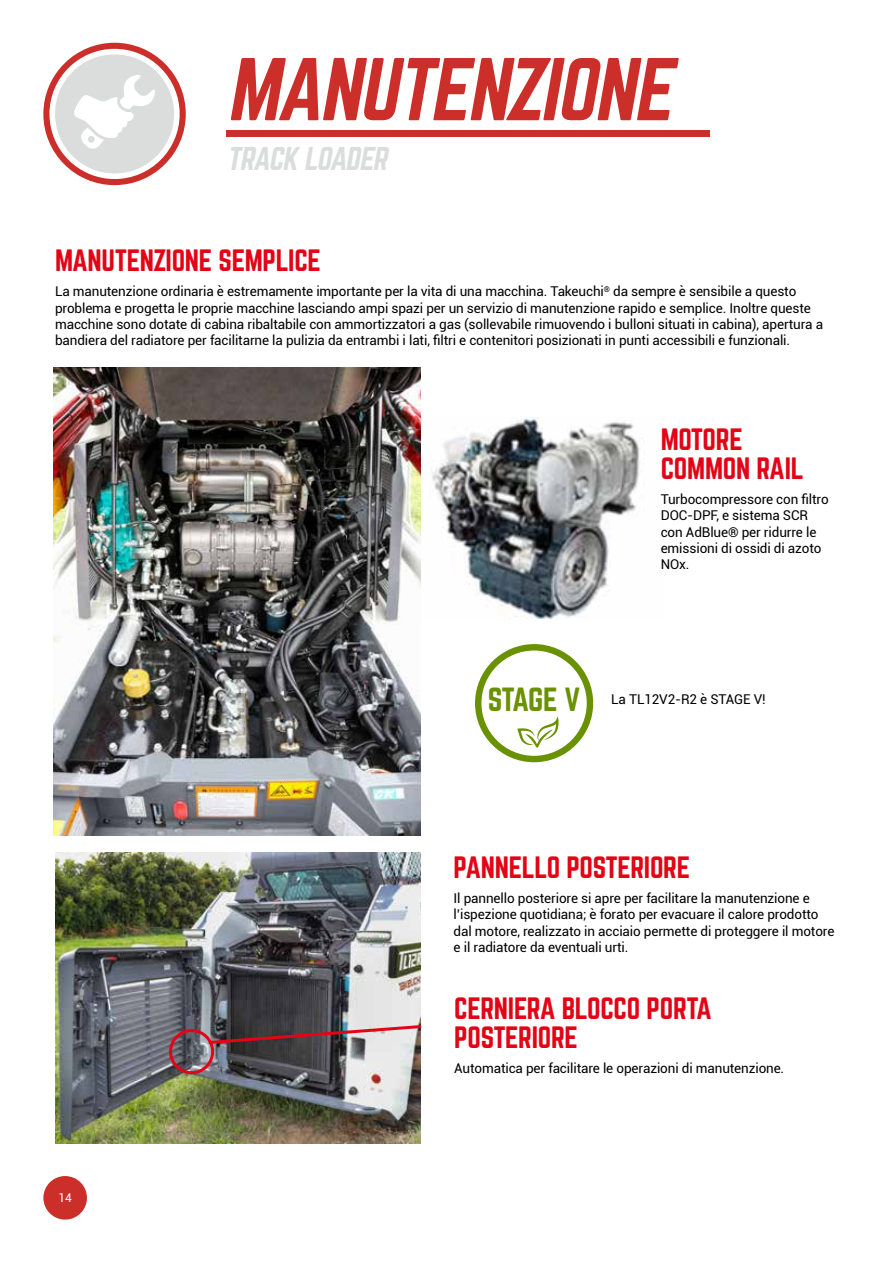
<style>
.page{position:relative;width:893px;height:1263px;background:#fff}
.page>*{position:absolute;margin:0;border:0;box-sizing:border-box;transform-origin:0 0}
.t1{font:italic 77.85px "Norwester";color:#cc2f29}
.t2{font:italic 28.8px "Norwester";color:#dbdcdc}
.t3{font:27px/28.5px "Norwester";letter-spacing:-.01em;color:#e30516}
.t4{font:13.5px/16.2px "Roboto";letter-spacing:-.01em;color:#000}
.t5{font:12px "Roboto";color:#fff}
.s1{font-family:"Norwester";font-size:29.25px;color:#699100}
</style>
<div class="page">
<img style="left:420px;top:418px;width:223px;height:201px">
<div style="left:227px;top:130px;width:483px;height:7px;background:#cc2f29"></div>
<div style="left:43px;top:43px;width:143px;height:142px;background:#cc2f29;border-radius:50%"></div>
<div style="left:49px;top:49px;width:131px;height:130px;background:#fff;border-radius:50%"></div>
<div style="left:55px;top:54px;width:119px;height:119px;background:#dbdcdc;border-radius:50%"></div>
<svg style="left:74px;top:75px;width:81px;height:74px"></svg>
<img style="left:54px;top:367px;width:366px;height:468px">
<img style="left:55px;top:853px;width:366px;height:290px">
<svg style="left:475px;top:644px;width:118px;height:118px"></svg>
<div style="left:169px;top:1029px;width:45px;height:45px;border:3px solid #e30516;border-radius:50%"></div>
<img style="left:205px;top:1023px;width:217px;height:23px">
<div style="left:43px;top:1176px;width:44px;height:43px;background:#cc2f29;border-radius:50%"></div>
<h1 class="t1" style="left:227px;top:52px;width:461px">MANUTENZIONE</h1>
<h2 class="t2" style="left:227px;top:145px;width:167px">TRACK LOADER</h2>
<h3 class="t3" style="left:55px;top:247px;width:268px">MANUTENZIONE SEMPLICE</h3>
<p class="t4" style="left:55px;top:283px;width:770px">La manutenzione ordinaria è estremamente importante per la vita di una macchina. Takeuchi<sup>®</sup> da sempre è sensibile a questo problema e progetta le proprie macchine lasciando ampi spazi per un servizio di manutenzione rapido e semplice. Inoltre queste macchine sono dotate di cabina ribaltabile con ammortizzatori a gas (sollevabile rimuovendo i bulloni situati in cabina), apertura a bandiera del radiatore per facilitarne la pulizia da entrambi i lati, filtri e contenitori posizionati in punti accessibili e funzionali.</p>
<h3 class="t3" style="left:661px;top:426px;width:145px">MOTORE<br>COMMON RAIL</h3>
<p class="t4" style="left:661px;top:491px;width:169px">Turbocompressore con filtro<br>DOC-DPF, e sistema SCR con AdBlue® per ridurre le emissioni di ossidi di azoto<br>NOx.</p>
<p class="t4" style="left:488px;top:690px;width:280px"><span class="s1">STAGE V</span> La TL12V2-R2 è STAGE V!</p>
<h3 class="t3" style="left:454px;top:854px;width:238px">PANNELLO POSTERIORE</h3>
<p class="t4" style="left:454px;top:890px;width:382px">Il pannello posteriore si apre per facilitare la manutenzione e l’ispezione quotidiana; è forato per evacuare il calore prodotto dal motore, realizzato in acciaio permette di proteggere il motore e il radiatore da eventuali urti.</p>
<p class="t5" style="left:58px;top:1190px;width:15px">14</p>
<h3 class="t3" style="left:454px;top:995px;width:259px">CERNIERA BLOCCO PORTA<br>POSTERIORE</h3>
<p class="t4" style="left:454px;top:1060px;width:332px">Automatica per facilitare le operazioni di manutenzione.</p>
</div>
